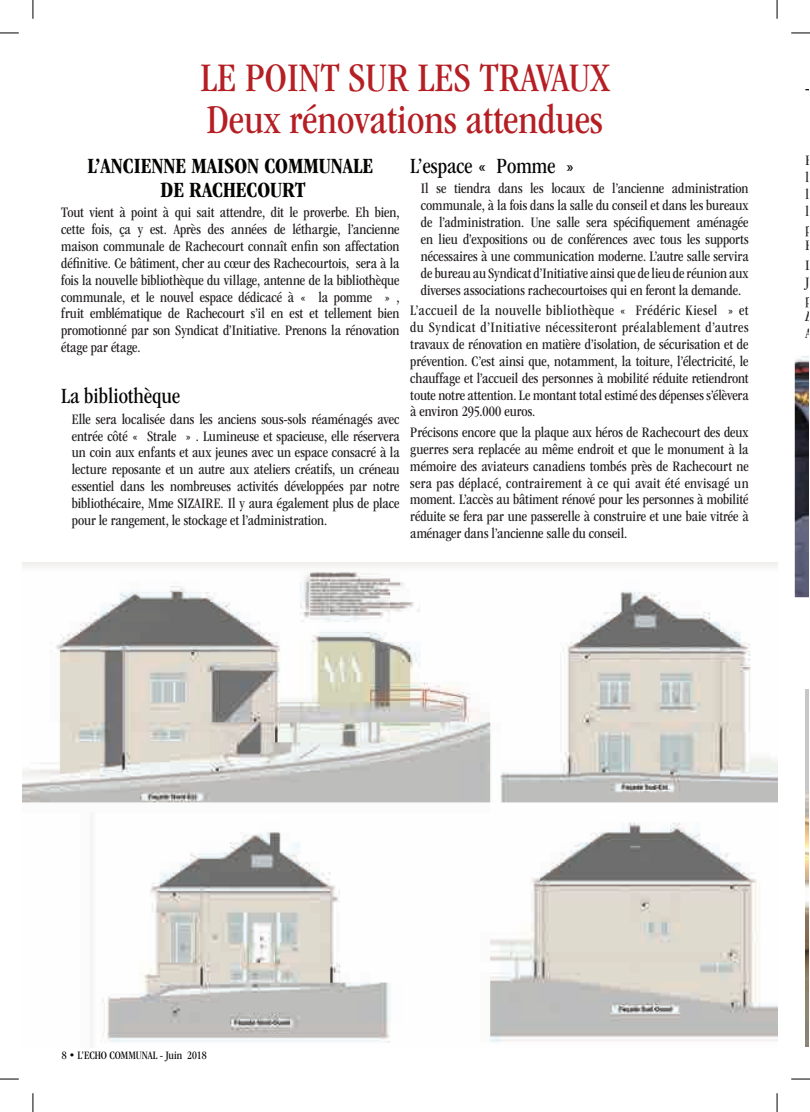
<style>
.page{position:relative;width:810px;height:1112px;background:#fff}
.page>*{position:absolute;margin:0;border:0;box-sizing:border-box;transform-origin:0 0}
.t1{font:condensed 42px/42.5px "ITC Garamond Std";color:#b51f24}
.t2{font:700 condensed 22.5px/23.8px "ITC Garamond Std";color:#040503;text-align:center}
.t3{font:condensed 22.5px "ITC Garamond Std";color:#040503}
.t4{font:condensed 15px/16.9px "ITC Garamond Std";letter-spacing:-.005em;color:#231f20;text-align:justify}
.t5{font:italic condensed 15px "ITC Garamond Std";color:#231f20}
.t6{font:condensed 11.75px "ITC Garamond Std";color:#040503}
</style>
<div class="page">
<svg style="left:794px;top:356px;width:15px;height:242px;background:#52515c"></svg>
<img style="left:22px;top:562px;width:755px;height:484px">
<hr style="left:805px;top:688px;width:4px;height:103px;background:#c8c7c7">
<img style="left:805px;top:791px;width:4px;height:255px">
<svg style="left:0;top:32px;width:19px;height:2px"></svg>
<svg style="left:791px;top:32px;width:19px;height:2px"></svg>
<svg style="left:0;top:1078px;width:19px;height:1px"></svg>
<svg style="left:791px;top:1078px;width:19px;height:1px"></svg>
<svg style="left:32px;top:0;width:2px;height:19px"></svg>
<svg style="left:32px;top:1093px;width:2px;height:18px"></svg>
<svg style="left:776px;top:0;width:2px;height:19px"></svg>
<svg style="left:776px;top:1093px;width:2px;height:18px"></svg>
<h1 class="t1" style="left:200px;top:56px;width:411px">LE POINT SUR LES TRAVAUX<br>Deux rénovations attendues</h1>
<h2 class="t2" style="left:88px;top:154px;width:287px">L’ANCIENNE MAISON COMMUNALE<br>DE RACHECOURT</h2>
<p class="t4" style="left:61px;top:204px;width:340px">Tout vient à point à qui sait attendre, dit le proverbe. Eh bien, cette fois, ça y est. Après des années de léthargie, l’ancienne maison communale de Rachecourt connaît enfin son affectation définitive. Ce bâtiment, cher au cœur des Rachecourtois, sera à la fois la nouvelle bibliothèque du village, antenne de la bibliothèque communale, et le nouvel espace dédicacé à « la pomme » , fruit emblématique de Rachecourt s’il en est et tellement bien promotionné par son Syndicat d’Initiative. Prenons la rénovation étage par étage.</p>
<h2 class="t3" style="left:61px;top:383px;width:120px">La bibliothèque</h2>
<p class="t4" style="left:72px;top:410px;width:329px">Elle sera localisée dans les anciens sous-sols réaménagés avec entrée côté « Strale » . Lumineuse et spacieuse, elle réservera un coin aux enfants et aux jeunes avec un espace consacré à la lecture reposante et un autre aux ateliers créatifs, un créneau essentiel dans les nombreuses activités développées par notre bibliothécaire, Mme SIZAIRE. Il y aura également plus de place pour le rangement, le stockage et l’administration.</p>
<h2 class="t3" style="left:410px;top:153px;width:166px">L’espace « Pomme »</h2>
<p class="t4" style="left:421px;top:180px;width:329px">Il se tiendra dans les locaux de l’ancienne administration communale, à la fois dans la salle du conseil et dans les bureaux de l’administration. Une salle sera spécifiquement aménagée en lieu d’expositions ou de conférences avec tous les supports nécessaires à une communication moderne. L’autre salle servira de bureau au Syndicat d’Initiative ainsi que de lieu de réunion aux diverses associations rachecourtoises qui en feront la demande.</p>
<p class="t4" style="left:410px;top:302px;width:340px">L’accueil de la nouvelle bibliothèque « Frédéric Kiesel » et du Syndicat d’Initiative nécessiteront préalablement d’autres travaux de rénovation en matière d’isolation, de sécurisation et de prévention. C’est ainsi que, notamment, la toiture, l’électricité, le chauffage et l’accueil des personnes à mobilité réduite retiendront toute notre attention. Le montant total estimé des dépenses s’élèvera à environ 295.000 euros.</p>
<p class="t4" style="left:410px;top:423px;width:340px">Précisons encore que la plaque aux héros de Rachecourt des deux guerres sera replacée au même endroit et que le monument à la mémoire des aviateurs canadiens tombés près de Rachecourt ne sera pas déplacé, contrairement à ce qui avait été envisagé un moment. L’accès au bâtiment rénové pour les personnes à mobilité réduite se fera par une passerelle à construire et une baie vitrée à aménager dans l’ancienne salle du conseil.</p>
<p class="t4" style="left:805px;top:152px;width:8px;text-align:left">E l l l p<br>F</p>
<p class="t4" style="left:805px;top:257px;width:8px;text-align:left">L<br>J p</p>
<p class="t5" style="left:805px;top:308px;width:9px">B</p>
<p class="t4" style="left:805px;top:324px;width:8px">A</p>
<p class="t6" style="left:62px;top:1048px;width:146px">8 • L’ECHO COMMUNAL - Juin 2018</p>
</div>
